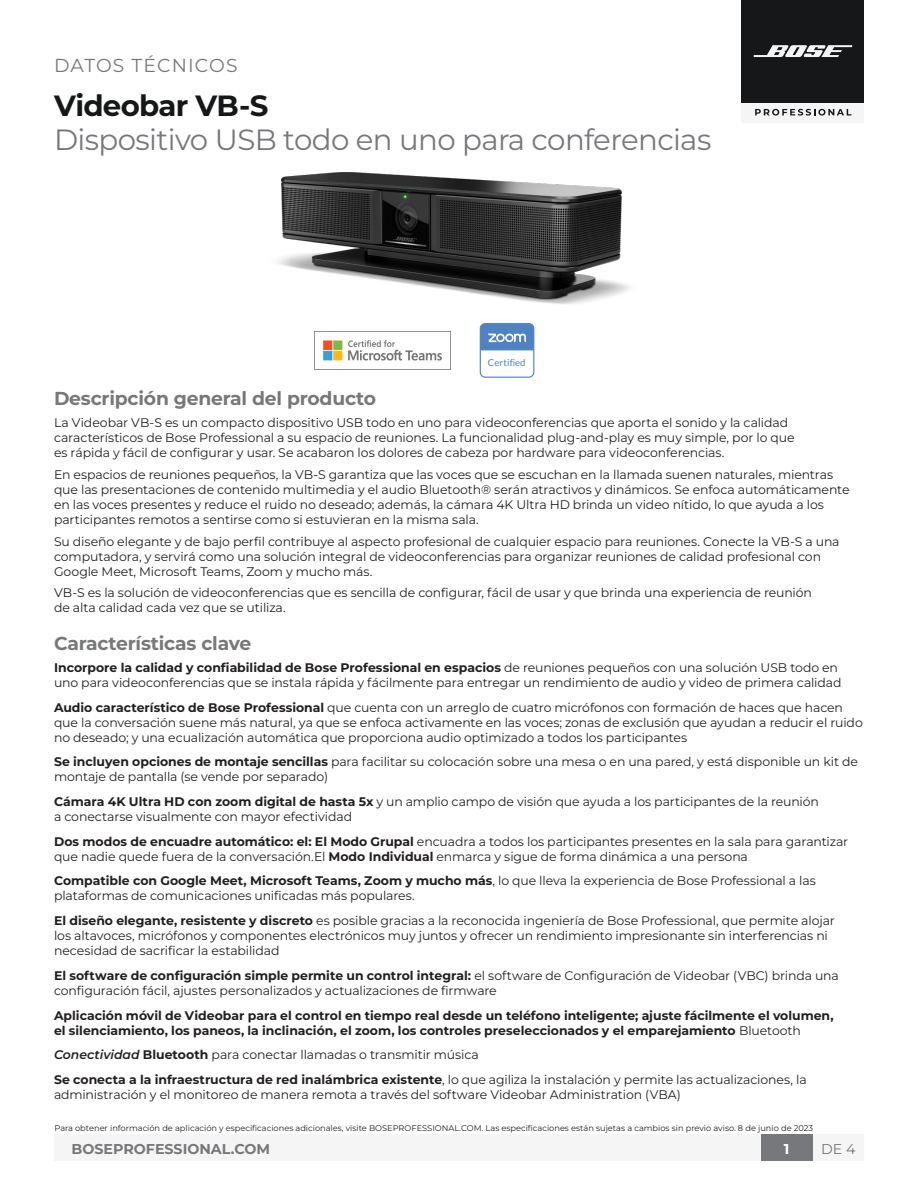
<style>
.page{position:relative;width:918px;height:1188px;background:#fff}
.page>*{position:absolute;margin:0;border:0;box-sizing:border-box;transform-origin:0 0}
.t1{font:29.25px "Montserrat";letter-spacing:-.02em;color:#76787b}
.t2{font:700 29.25px "Montserrat";letter-spacing:-.025em;color:#161718}
.Text_Headers{font:700 18.75px "Montserrat";letter-spacing:-.01em;color:#777879}
.t3{font:18.75px "Montserrat";letter-spacing:.06em;color:#76787b}
.t4{font:700 14.25px "Montserrat";color:#76787b}
.t5{font:14.25px "Montserrat";color:#76787b}
.t6{font:700 14.25px "Montserrat";color:#fff}
.Body{font:12.45px/15px "Montserrat";letter-spacing:-.01em;color:#231f20}
.Body-2{font:700 12.45px/15px "Montserrat";color:#231f20}
.t7{font:9.45px "Lato";letter-spacing:.01em;color:#4f82c3}
.t8{font:8.25px "Montserrat";color:#231f20}
.s1{font-weight:700}
.s2{font-weight:400}
.s3{font-weight:600;font-style:italic}
</style>
<div class="page">
<div style="left:54px;top:1134px;width:810px;height:27px;background:#f4f5f4"></div>
<div style="left:761px;top:1134px;width:51px;height:27px;background:#76787b"></div>
<div style="left:480px;top:323px;width:54px;height:55px;border:1px solid #4f82c3;border-radius:5px"></div>
<svg style="left:480px;top:324px;width:54px;height:26px"></svg>
<img style="left:314px;top:331px;width:136px;height:38px">
<div style="left:742px;top:0;width:122px;height:103px;background:#161718"></div>
<div style="left:742px;top:103px;width:122px;height:19px;background:#f4f5f4"></div>
<svg style="left:755px;top:109px;width:96px;height:7px"></svg>
<svg style="left:754px;top:45px;width:98px;height:12px"></svg>
<img style="left:278px;top:172px;width:352px;height:132px">
<h2 class="t3" style="left:54px;top:53px;width:185px">DATOS TÉCNICOS</h2>
<h1 class="t2" style="left:54px;top:86px;width:216px">Videobar VB-S</h1>
<h1 class="t1" style="left:54px;top:120px;width:659px">Dispositivo USB todo en uno para conferencias</h1>
<p class="t7" style="left:488px;top:357px;width:39px">Certified</p>
<p class="Text_Headers" style="left:54px;top:386px;width:324px">Descripción general del producto</p>
<p class="Body" style="left:54px;top:415px;width:742px">La Videobar VB-S es un compacto dispositivo USB todo en uno para videoconferencias que aporta el sonido y la calidad característicos de Bose Professional a su espacio de reuniones. La funcionalidad plug-and-play es muy simple, por lo que es rápida y fácil de configurar y usar. Se acabaron los dolores de cabeza por hardware para videoconferencias.</p>
<p class="Body" style="left:54px;top:467px;width:797px">En espacios de reuniones pequeños, la VB-S garantiza que las voces que se escuchan en la llamada suenen naturales, mientras que las presentaciones de contenido multimedia y el audio Bluetooth® serán atractivos y dinámicos. Se enfoca automáticamente en las voces presentes y reduce el ruido no deseado; además, la cámara 4K Ultra HD brinda un video nítido, lo que ayuda a los participantes remotos a sentirse como si estuvieran en la misma sala.</p>
<p class="Body" style="left:54px;top:533px;width:787px">Su diseño elegante y de bajo perfil contribuye al aspecto profesional de cualquier espacio para reuniones. Conecte la VB-S a una computadora, y servirá como una solución integral de videoconferencias para organizar reuniones de calidad profesional con<br>Google Meet, Microsoft Teams, Zoom y mucho más.</p>
<p class="Body" style="left:54px;top:585px;width:759px">VB-S es la solución de videoconferencias que es sencilla de configurar, fácil de usar y que brinda una experiencia de reunión de alta calidad cada vez que se utiliza.</p>
<p class="Text_Headers" style="left:54px;top:631px;width:199px">Características clave</p>
<p class="Body" style="left:54px;top:660px;width:789px"><span class="s1">Incorpore la calidad y confiabilidad de Bose Professional en espacios</span> de reuniones pequeños con una solución USB todo en uno para videoconferencias que se instala rápida y fácilmente para entregar un rendimiento de audio y video de primera calidad</p>
<p class="Body" style="left:54px;top:699px;width:810px"><span class="s1">Audio característico de Bose Professional</span> que cuenta con un arreglo de cuatro micrófonos con formación de haces que hacen que la conversación suene más natural, ya que se enfoca activamente en las voces; zonas de exclusión que ayudan a reducir el ruido no deseado; y una ecualización automática que proporciona audio optimizado a todos los participantes</p>
<p class="Body" style="left:54px;top:754px;width:806px"><span class="s1">Se incluyen opciones de montaje sencillas</span> para facilitar su colocación sobre una mesa o en una pared, y está disponible un kit de montaje de pantalla (se vende por separado)</p>
<p class="Body" style="left:54px;top:794px;width:766px"><span class="s1">Cámara 4K Ultra HD con zoom digital de hasta 5x</span> y un amplio campo de visión que ayuda a los participantes de la reunión a conectarse visualmente con mayor efectividad</p>
<p class="Body" style="left:54px;top:833px;width:796px"><span class="s1">Dos modos de encuadre automático: el: El Modo Grupal</span> encuadra a todos los participantes presentes en la sala para garantizar que nadie quede fuera de la conversación.El <span class="s1">Modo Individual</span> enmarca y sigue de forma dinámica a una persona</p>
<p class="Body" style="left:54px;top:873px;width:763px"><span class="s1">Compatible con Google Meet, Microsoft Teams, Zoom y mucho más</span>, lo que lleva la experiencia de Bose Professional a las plataformas de comunicaciones unificadas más populares.</p>
<p class="Body" style="left:54px;top:913px;width:782px"><span class="s1">El diseño elegante, resistente y discreto</span> es posible gracias a la reconocida ingeniería de Bose Professional, que permite alojar los altavoces, micrófonos y componentes electrónicos muy juntos y ofrecer un rendimiento impresionante sin interferencias ni necesidad de sacrificar la estabilidad</p>
<p class="Body" style="left:54px;top:968px;width:786px"><span class="s1">El software de configuración simple permite un control integral:</span> el software de Configuración de Videobar (VBC) brinda una configuración fácil, ajustes personalizados y actualizaciones de firmware</p>
<p class="Body-2" style="left:54px;top:1007px;width:781px">Aplicación móvil de Videobar para el control en tiempo real desde un teléfono inteligente; ajuste fácilmente el volumen, el silenciamiento, los paneos, la inclinación, el zoom, los controles preseleccionados y el emparejamiento <span class="s2">Bluetooth</span></p>
<p class="Body" style="left:54px;top:1047px;width:426px"><span class="s3">Conectividad</span> <span class="s1">Bluetooth</span> para conectar llamadas o transmitir música</p>
<p class="Body" style="left:54px;top:1072px;width:754px"><span class="s1">Se conecta a la infraestructura de red inalámbrica existente</span>, lo que agiliza la instalación y permite las actualizaciones, la administración y el monitoreo de manera remota a través del software Videobar Administration (VBA)</p>
<p class="t8" style="left:55px;top:1123px;width:760px">Para obtener información de aplicación y especificaciones adicionales, visite BOSEPROFESSIONAL.COM. Las especificaciones están sujetas a cambios sin previo aviso. 8 de junio de 2023</p>
<p class="t4" style="left:72px;top:1140px;width:200px">BOSEPROFESSIONAL.COM</p>
<p class="t6" style="left:784px;top:1140px;width:7px">1</p>
<p class="t5" style="left:821px;top:1140px;width:36px">DE 4</p>
</div>
